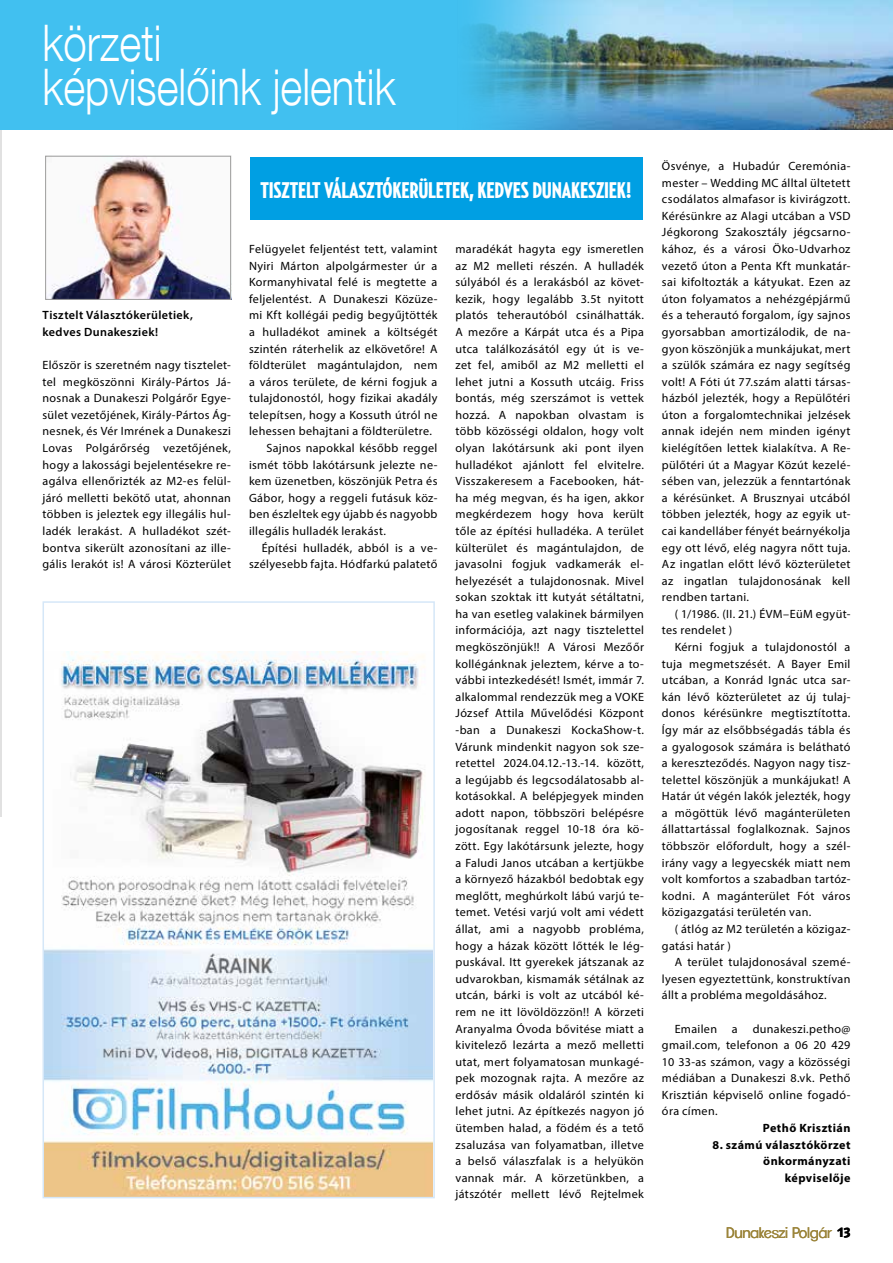
<style>
.page{position:relative;width:893px;height:1263px;background:#fff}
.page>*{position:absolute;margin:0;border:0;box-sizing:border-box;transform-origin:0 0}
.t1{font:300 50.4px/43.5px "Helvetica Neue LT Com";color:#fff;scale:.83 1}
.t2{font:900 extra-condensed 22.5px "Relay";letter-spacing:-.01em;color:#fff}
.t3{font:15px "Clemente P Dag";letter-spacing:-.02em;color:#9b843a}
.t4{font:12px/16.6px "Myriad Pro";letter-spacing:.03em;color:#000;text-align:justify}
.t5{font:700 12px/16.6px "Myriad Pro";letter-spacing:.035em;color:#000;text-align:right}
.t6{font:600 12px/16.6px "Myriad Pro";letter-spacing:.03em;color:#000}
.s1{font-family:"Polo Ze 11 K Bold";color:#000}
</style>
<div class="page">
<hr style="left:0;top:87px;width:1px;height:730px;background:#dadada">
<div style="left:0;top:0;width:893px;height:129px;background:#41c0f0"></div>
<img style="left:471px;top:0;width:422px;height:129px">
<div style="left:250px;top:157px;width:393px;height:63px;background:#009fe3"></div>
<img style="left:47px;top:158px;width:182px;height:140px">
<div style="left:45px;top:156px;width:186px;height:144px;border:1px solid #9d9d9c"></div>
<img style="left:46px;top:651px;width:386px;height:544px">
<div style="left:43px;top:601px;width:392px;height:597px;border:2px solid #d5e7f8"></div>
<h1 class="t1" style="left:43px;top:21px;width:427px">körzeti<br>képviselőink jelentik</h1>
<p class="t6" style="left:43px;top:307px;width:152px">Tisztelt Választókerületiek, kedves Dunakesziek!</p>
<p class="t4" style="left:43px;top:357px;width:190px">Először is szeretném nagy tisztelet&shy;tel megköszönni Király-Pártos Já&shy;nosnak a Dunakeszi Polgárőr Egye&shy;sület vezetőjének, Király-Pártos Ág&shy;nesnek, és Vér Imrének a Dunakeszi Lovas Polgárőrség vezetőjének, hogy a lakossági bejelentésekre re&shy;agálva ellenőrizték az M2-es felül&shy;járó melletti bekötő utat, ahonnan többen is jeleztek egy illegális hul&shy;ladék lerakást. A hulladékot szét&shy;bontva sikerült azonosítani az ille&shy;gális lerakót is! A városi Közterület</p>
<h2 class="t2" style="left:261px;top:176px;width:373px">TISZTELT VÁLASZTÓKERÜLETEK, KEDVES DUNAKESZIEK!</h2>
<p class="t4" style="left:249px;top:240px;width:190px">Felügyelet feljentést tett, valamint</p>
<p class="t4" style="left:249px;top:257px;width:190px">Nyiri Márton alpolgármester úr a</p>
<p class="t4" style="left:249px;top:274px;width:190px">Kormanyhivatal felé is megtette a</p>
<p class="t4" style="left:249px;top:290px;width:190px">feljelentést. A Dunakeszi Közüze-</p>
<p class="t4" style="left:249px;top:307px;width:190px">mi Kft kollégái pedig begyűjtötték</p>
<p class="t4" style="left:249px;top:323px;width:190px">a hulladékot aminek a költségét</p>
<p class="t4" style="left:249px;top:340px;width:190px">szintén ráterhelik az elkövetőre! A</p>
<p class="t4" style="left:249px;top:357px;width:190px">földterület magántulajdon, nem</p>
<p class="t4" style="left:249px;top:373px;width:190px">a város területe, de kérni fogjuk a</p>
<p class="t4" style="left:249px;top:390px;width:190px">tulajdonostól, hogy fizikai akadály</p>
<p class="t4" style="left:249px;top:406px;width:190px">telepítsen, hogy a Kossuth útról ne</p>
<p class="t4" style="left:249px;top:423px;width:184px">lehessen behajtani a földterületre.</p>
<p class="t4" style="left:266px;top:439px;width:173px">Sajnos napokkal később reggel</p>
<p class="t4" style="left:249px;top:456px;width:190px">ismét több lakótársunk jelezte ne-</p>
<p class="t4" style="left:249px;top:473px;width:190px">kem üzenetben, köszönjük Petra és</p>
<p class="t4" style="left:249px;top:489px;width:190px">Gábor, hogy a reggeli futásuk köz-</p>
<p class="t4" style="left:249px;top:506px;width:190px">ben észleltek egy újabb és nagyobb</p>
<p class="t4" style="left:249px;top:522px;width:139px">illegális hulladék lerakást.</p>
<p class="t4" style="left:262px;top:539px;width:177px">Építési hulladék, abból is a ve-</p>
<p class="t4" style="left:249px;top:556px;width:190px">szélyesebb fajta. Hódfarkú palatető</p>
<p class="t4" style="left:455px;top:240px;width:190px">maradékát hagyta egy ismeretlen az M2 melleti részén. A hulladék súlyából és a lerakásból az követ&shy;kezik, hogy legalább 3.5t nyitott platós teherautóból csinálhatták.<br>A mezőre a Kárpát utca és a Pipa utca találkozásától egy út is ve&shy;zet fel, amiből az M2 melletti el lehet jutni a Kossuth utcáig. Friss bontás, még szerszámot is vettek hozzá. A napokban olvastam is több közösségi oldalon, hogy volt olyan lakótársunk aki pont ilyen hulladékot ajánlott fel elvitelre.<br>Visszakeresem a Facebooken, hát&shy;ha még megvan, és ha igen, akkor megkérdezem hogy hova került tőle az építési hulladéka. A terület külterület és magántulajdon, de javasolni fogjuk vadkamerák el&shy;helyezését a tulajdonosnak. Mivel sokan szoktak itt kutyát sétáltatni, ha van esetleg valakinek bármilyen információja, azt nagy tisztelettel megköszönjük!! A Városi Mezőőr kollégánknak jeleztem, kérve a to&shy;vábbi intezkedését! Ismét, immár 7. alkalommal rendezzük meg a VOKE József Attila Művelődési Központ -ban a Dunakeszi KockaShow-t.<br>Várunk mindenkit nagyon sok sze&shy;retettel 2024.04.12.-13.-14. között, a legújabb és legcsodálatosabb al&shy;kotásokkal. A belépjegyek minden adott napon, többszöri belépésre jogosítanak reggel 10-18 óra kö&shy;zött. Egy lakótársunk jelezte, hogy a Faludi Janos utcában a kertjükbe a környező házakból bedobtak egy meglőtt, meghúrkolt lábú varjú te&shy;temet. Vetési varjú volt ami védett állat, ami a nagyobb probléma, hogy a házak között lőtték le lég&shy;puskával. Itt gyerekek játszanak az udvarokban, kismamák sétálnak az utcán, bárki is volt az utcából ké&shy;rem ne itt lövöldözzön!! A körzeti Aranyalma Óvoda bővitése miatt a kivitelező lezárta a mező melletti utat, mert folyamatosan munkagé&shy;pek mozognak rajta. A mezőre az erdősáv másik oldaláról szintén ki lehet jutni. Az építkezés nagyon jó ütemben halad, a födém és a tető zsaluzása van folyamatban, illetve a belső válaszfalak is a helyükön vannak már. A körzetünkben, a játszótér mellett lévő Rejtelmek</p>
<p class="t4" style="left:662px;top:158px;width:190px">Ösvénye, a Hubadúr Ceremónia&shy;mester – Wedding MC álltal ültetett csodálatos almafasor is kivirágzott.<br>Kérésünkre az Alagi utcában a VSD Jégkorong Szakosztály jégcsarno&shy;kához, és a városi Öko-Udvarhoz vezető úton a Penta Kft munkatár&shy;sai kifoltozták a kátyukat. Ezen az úton folyamatos a nehézgépjármű és a teherautó forgalom, így sajnos gyorsabban amortizálodik, de na&shy;gyon köszönjük a munkájukat, mert a szülők számára ez nagy segítség volt! A Fóti út 77.szám alatti társas&shy;házból jelezték, hogy a Repülőtéri úton a forgalomtechnikai jelzések annak idején nem minden igényt kielégítően lettek kialakítva. A Re&shy;pülőtéri út a Magyar Közút kezelé&shy;sében van, jelezzük a fenntartónak a kérésünket. A Brusznyai utcából többen jelezték, hogy az egyik ut&shy;cai kandelláber fényét beárnyékolja egy ott lévő, elég nagyra nőtt tuja.<br>Az ingatlan előtt lévő közterületet az ingatlan tulajdonosának kell rendben tartani.</p>
<p class="t4" style="left:662px;top:605px;width:190px;text-indent:13px">( 1/1986. (II. 21.) ÉVM–EüM együt&shy;tes rendelet )</p>
<p class="t4" style="left:662px;top:638px;width:190px;text-indent:13px">Kérni fogjuk a tulajdonostól a tuja megmetszését. A Bayer Emil utcában, a Konrád Ignác utca sar&shy;kán lévő közterületet az új tulaj&shy;donos kérésünkre megtisztította.<br>Így már az elsőbbségadás tábla és a gyalogosok számára is belátható a kereszteződés. Nagyon nagy tisz&shy;telettel köszönjük a munkájukat! A Határ út végén lakók jelezték, hogy a mögöttük lévő magánterületen állattartással foglalkoznak. Sajnos többször előfordult, hogy a szél&shy;irány vagy a legyecskék miatt nem volt komfortos a szabadban tartóz&shy;kodni. A magánterület Fót város közigazgatási területén van.</p>
<p class="t4" style="left:662px;top:920px;width:190px;text-indent:13px">( átlóg az M2 területén a közigaz&shy;gatási határ )</p>
<p class="t4" style="left:662px;top:954px;width:190px;text-indent:13px">A terület tulajdonosával szemé&shy;lyesen egyeztettünk, konstruktívan állt a probléma megoldásához.</p>
<p class="t4" style="left:662px;top:1020px;width:190px;text-indent:13px">Emailen a dunakeszi.petho@ gmail.com, telefonon a 06 20 429<br>10 33-as számon, vagy a közösségi médiában a Dunakeszi 8.vk. Pethő Krisztián képviselő online fogadó&shy;óra címen.</p>
<p class="t5" style="left:763px;top:1119px;width:89px">Pethő Krisztián</p>
<p class="t5" style="left:713px;top:1136px;width:139px">8. számú választókörzet önkormányzati képviselője</p>
<p class="t3" style="left:726px;top:1223px;width:126px">Dunakeszi Polgár <span class="s1">13</span></p>
</div>
